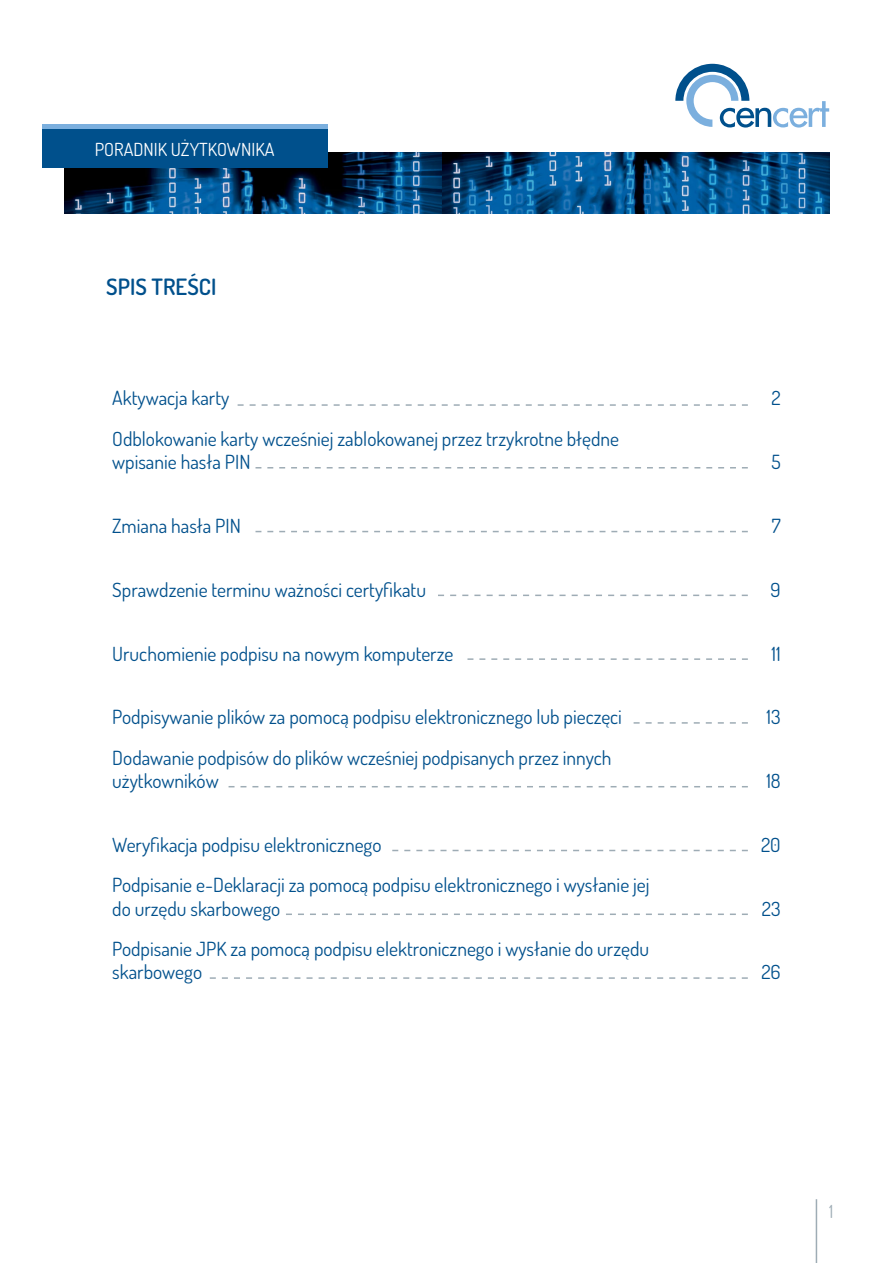
<style>
.page{position:relative;width:893px;height:1263px;background:#fff}
.page>*{position:absolute;margin:0;border:0;box-sizing:border-box;transform-origin:0 0}
.t1{font:600 22.5px "Dosis";color:#00508c}
.t2{font:19.5px/40.3px "Dosis";color:#00508c}
.t3{font:18px "Dosis";color:#fff}
.t4{font:18px "Dosis";color:#9eacb5}
</style>
<div class="page">
<svg style="left:675px;top:64px;width:154px;height:64px"></svg>
<hr style="left:816px;top:1199px;width:1px;height:64px;background:#9eacb5">
<img style="left:65px;top:153px;width:378px;height:60px">
<img style="left:443px;top:153px;width:386px;height:60px">
<div style="left:42px;top:126px;width:285px;height:41px;background:#00508c"></div>
<hr style="left:42px;top:124px;width:285px;height:4px;background:#7bafde">
<svg style="left:238px;top:404px;width:510px;height:2px"></svg>
<svg style="left:255px;top:467px;width:493px;height:1px"></svg>
<svg style="left:255px;top:531px;width:493px;height:1px"></svg>
<svg style="left:438px;top:595px;width:310px;height:1px"></svg>
<svg style="left:467px;top:658px;width:281px;height:2px"></svg>
<svg style="left:634px;top:722px;width:114px;height:2px"></svg>
<svg style="left:229px;top:786px;width:519px;height:1px"></svg>
<svg style="left:392px;top:850px;width:356px;height:1px"></svg>
<svg style="left:286px;top:913px;width:462px;height:2px"></svg>
<svg style="left:210px;top:977px;width:538px;height:2px"></svg>
<p class="t3" style="left:95px;top:137px;width:181px">PORADNIK UŻYTKOWNIKA</p>
<p class="t1" style="left:106px;top:272px;width:112px">SPIS TREŚCI</p>
<p class="t2" style="left:112px;top:377px;width:508px">Aktywacja karty<br>Odblokowanie karty wcześniej zablokowanej przez trzykrotne błędne</p>
<p class="t2" style="left:771px;top:377px;width:11px">2</p>
<p class="t2" style="left:112px;top:441px;width:140px">wpisanie hasła PIN</p>
<p class="t2" style="left:771px;top:441px;width:11px">5</p>
<p class="t2" style="left:112px;top:505px;width:130px">Zmiana hasła PIN</p>
<p class="t2" style="left:772px;top:505px;width:10px">7</p>
<p class="t2" style="left:112px;top:569px;width:315px">Sprawdzenie terminu ważności certyfikatu</p>
<p class="t2" style="left:771px;top:569px;width:12px">9</p>
<p class="t2" style="left:112px;top:633px;width:343px">Uruchomienie podpisu na nowym komputerze</p>
<p class="t2" style="left:772px;top:633px;width:11px">11</p>
<p class="t2" style="left:112px;top:696px;width:511px">Podpisywanie plików za pomocą podpisu elektronicznego lub pieczęci<br>Dodawanie podpisów do plików wcześniej podpisanych przez innych</p>
<p class="t2" style="left:767px;top:696px;width:16px">13</p>
<p class="t2" style="left:112px;top:760px;width:108px">użytkowników</p>
<p class="t2" style="left:766px;top:760px;width:16px">18</p>
<p class="t2" style="left:112px;top:824px;width:539px">Weryfikacja podpisu elektronicznego<br>Podpisanie -e Deklaracji za pomocą podpisu elektronicznego i wysłanie jej</p>
<p class="t2" style="left:761px;top:824px;width:21px">20</p>
<p class="t2" style="left:112px;top:888px;width:538px">do urzędu skarbowego<br>Podpisanie JPK za pomocą podpisu elektronicznego i wysłanie do urzędu</p>
<p class="t2" style="left:762px;top:888px;width:20px">23</p>
<p class="t2" style="left:112px;top:952px;width:91px">skarbowego</p>
<p class="t2" style="left:761px;top:952px;width:21px">26</p>
<p class="t4" style="left:829px;top:1199px;width:6px">1</p>
</div>
